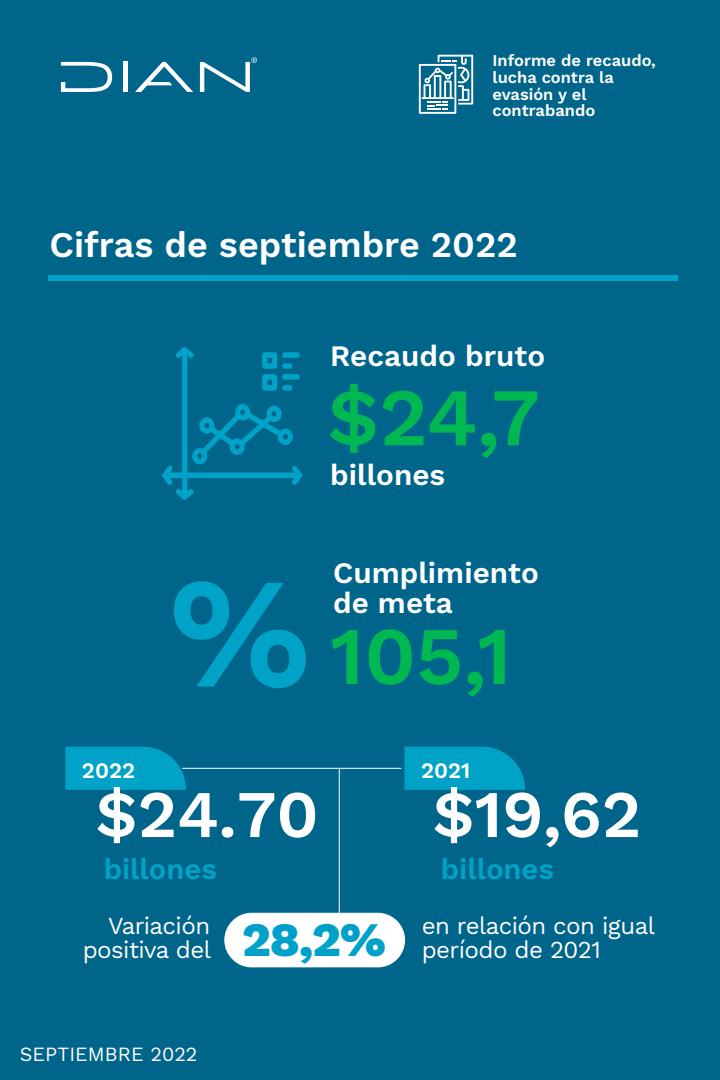
<style>
.page{position:relative;width:720px;height:1080px;background:#00658b}
.page>*{position:absolute;margin:0;border:0;box-sizing:border-box;transform-origin:0 0}
.t1{font:600 81.6px "Work Sans";color:#00b852}
.t2{font:600 66.5px "Work Sans";color:#fff}
.t3{font:800 48px "Work Sans";color:#00a1c9}
.t4{font:600 36px "Work Sans";color:#fff}
.t5{font:600 29.7px/30px "Work Sans";color:#fff}
.t6{font:600 29.2px "Work Sans";color:#00a3c7}
.t7{font:24px/24px "Work Sans";letter-spacing:-.025em;color:#fff;text-align:right}
.t8{font:600 22.1px "Work Sans";color:#fff}
.t9{font:19.9px "Work Sans";color:#fff}
.t10{font:600 16.5px/16.6px "Work Sans";color:#fff}
.s1{font-size:157.2px;color:#00a3c7}
</style>
<div class="page">
<svg style="left:135px;top:62px;width:58px;height:30px"></svg>
<svg style="left:61px;top:62px;width:51px;height:30px"></svg>
<hr style="left:123px;top:62px;width:4px;height:30px;background:#fff">
<svg style="left:200px;top:57px;width:57px;height:35px"></svg>
<svg style="left:419px;top:55px;width:54px;height:59px"></svg>
<div style="left:48px;top:275px;width:630px;height:6px;background:#00a3c7"></div>
<svg style="left:162px;top:347px;width:140px;height:153px"></svg>
<svg style="left:65px;top:747px;width:121px;height:43px;background:#009ec2"></svg>
<svg style="left:405px;top:747px;width:120px;height:43px;background:#009ec2"></svg>
<div style="left:225px;top:913px;width:180px;height:54px;background:#fff;border-radius:27px"></div>
<div style="left:225px;top:913px;width:180px;height:54px;border:1px solid #fff;border-radius:27px"></div>
<hr style="left:182px;top:768px;width:219px;height:1px;background:#fff">
<hr style="left:339px;top:769px;width:1px;height:145px;background:#fff">
<p class="t10" style="left:492px;top:52px;width:165px">Informe de recaudo, lucha contra la evasión y el contrabando</p>
<h3 class="t4" style="left:49px;top:217px;width:470px">Cifras de septiembre 2022</h3>
<h3 class="t5" style="left:330px;top:340px;width:216px">Recaudo bruto</h3>
<h1 class="t1" style="left:328px;top:356px;width:214px">$24,7</h1>
<h3 class="t5" style="left:330px;top:458px;width:117px">billones</h3>
<h3 class="t8" style="left:82px;top:754px;width:55px">2022</h3>
<h3 class="t5" style="left:333px;top:556px;width:207px">Cumplimiento de meta</h3>
<h1 class="t1" style="left:169px;top:595px;width:345px"><span class="s1">%</span> 105,1</h1>
<h3 class="t8" style="left:421px;top:754px;width:51px">2021</h3>
<h2 class="t2" style="left:95px;top:764px;width:225px">$24.70</h2>
<h3 class="t6" style="left:104px;top:847px;width:115px">billones</h3>
<h2 class="t2" style="left:433px;top:764px;width:210px">$19,62</h2>
<h3 class="t6" style="left:441px;top:847px;width:115px">billones</h3>
<h3 class="t7" style="left:83px;top:915px;width:130px">Variación positiva del</h3>
<h3 class="t7" style="left:422px;top:915px;width:235px;text-align:left">en relación con igual período de 2021</h3>
<h3 class="t3" style="left:242px;top:903px;width:145px">28,2%</h3>
<p class="t9" style="left:20px;top:1043px;width:179px">SEPTIEMBRE 2022</p>
</div>
